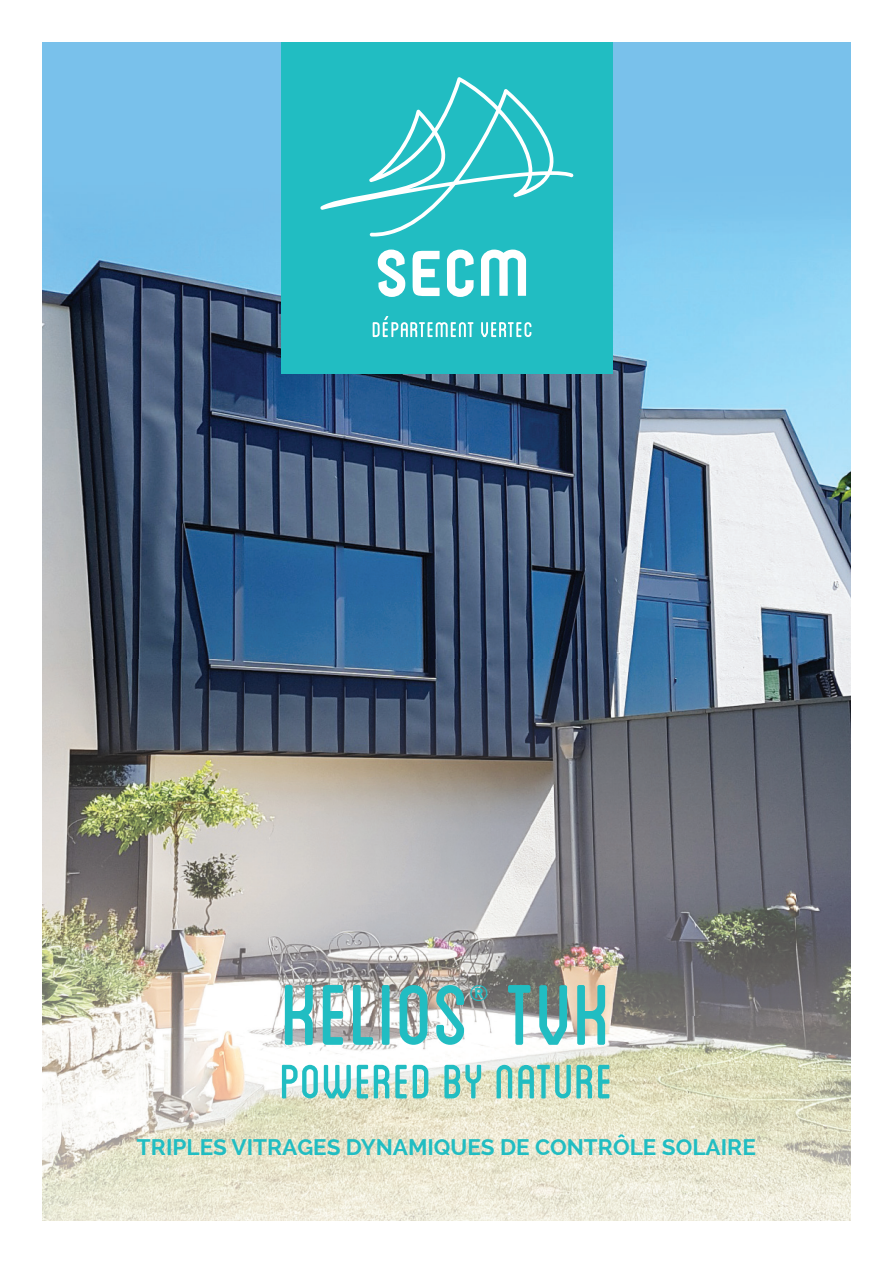
<style>
.page{position:relative;width:893px;height:1263px;background:#fff}
.page>*{position:absolute;margin:0;border:0;box-sizing:border-box;transform-origin:0 0}
.t1{font:120.75px "Blanch Caps";color:#21bdc2}
.t2{font:67.95px "Blanch Caps";letter-spacing:.005em;color:#21bdc2}
.t3{font:700 22.5px "Raleway";color:#21bdc2}
</style>
<div class="page">
<img style="left:43px;top:43px;width:807px;height:616px">
<div style="left:281px;top:43px;width:331px;height:331px;background:#21bdc2"></div>
<img style="left:42px;top:659px;width:809px;height:562px">
<svg style="left:373px;top:316px;width:100px;height:21px"></svg>
<svg style="left:481px;top:322px;width:50px;height:15px"></svg>
<svg style="left:377px;top:250px;width:29px;height:47px"></svg>
<svg style="left:447px;top:250px;width:27px;height:47px"></svg>
<svg style="left:481px;top:250px;width:45px;height:46px"></svg>
<svg style="left:413px;top:251px;width:27px;height:45px"></svg>
<svg style="left:320px;top:77px;width:254px;height:159px"></svg>
<h1 class="t1" style="left:281px;top:960px;width:332px">KELIOS TVK</h1>
<p class="t3" style="left:469px;top:980px;width:20px">®</p>
<h2 class="t2" style="left:280px;top:1051px;width:335px">Powered by Nature</h2>
<p class="t3" style="left:137px;top:1135px;width:621px">TRIPLES VITRAGES DYNAMIQUES DE CONTRÔLE SOLAIRE</p>
</div>
